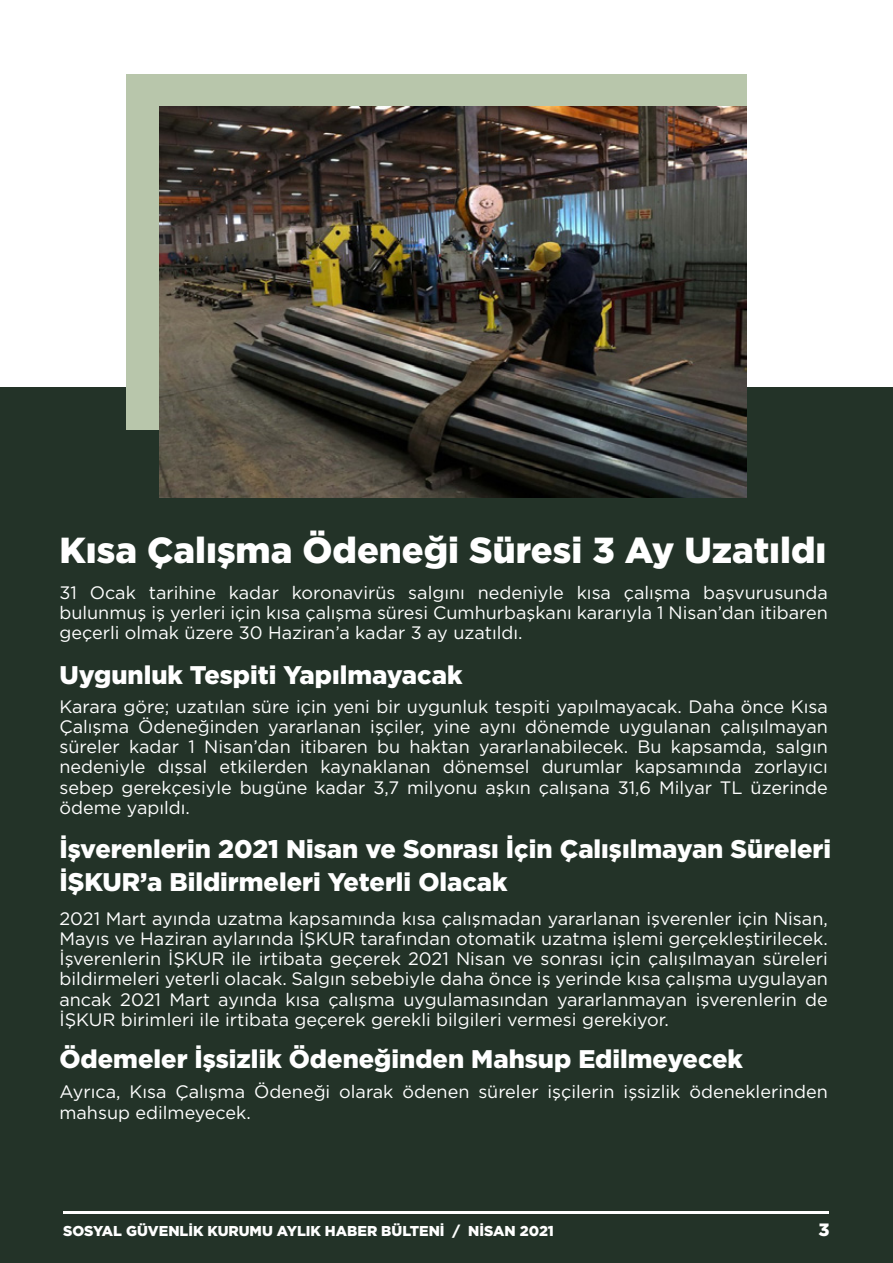
<style>
.page{position:relative;width:893px;height:1263px;background:#fff}
.page>*{position:absolute;margin:0;border:0;box-sizing:border-box;transform-origin:0 0}
.t1{font:900 36.15px "Gotham";color:#fff}
.t2{font:900 25.5px/33.2px "Gotham";color:#fff}
.t3{font:18px/20.2px "Gotham";color:#fff;text-align:justify}
.t4{font:900 17.85px "Gotham";color:#fff}
.t5{font:900 14.25px "Gotham";color:#fff}
</style>
<div class="page">
<div style="left:0;top:387px;width:893px;height:876px;background:#233328"></div>
<hr style="left:63px;top:1211px;width:765px;height:2px;background:#fff">
<div style="left:126px;top:74px;width:620px;height:356px;background:#b8c6ab"></div>
<img style="left:159px;top:106px;width:587px;height:392px">
<h1 class="t1" style="left:59px;top:526px;width:768px">Kısa Çalışma Ödeneği Süresi 3 Ay Uzatıldı</h1>
<p class="t3" style="left:59px;top:582px;width:770px">31 Ocak tarihine kadar koronavirüs salgını nedeniyle kısa çalışma başvurusunda bulunmuş iş yerleri için kısa çalışma süresi Cumhurbaşkanı kararıyla 1 Nisan’dan itibaren geçerli olmak üzere 30 Haziran’a kadar 3 ay uzatıldı.</p>
<h2 class="t2" style="left:59px;top:658px;width:404px">Uygunluk Tespiti Yapılmayacak</h2>
<p class="t3" style="left:59px;top:696px;width:770px">Karara göre; uzatılan süre için yeni bir uygunluk tespiti yapılmayacak. Daha önce Kısa Çalışma Ödeneğinden yararlanan işçiler, yine aynı dönemde uygulanan çalışılmayan süreler kadar 1 Nisan’dan itibaren bu haktan yararlanabilecek. Bu kapsamda, salgın nedeniyle dışsal etkilerden kaynaklanan dönemsel durumlar kapsamında zorlayıcı sebep gerekçesiyle bugüne kadar 3,7 milyonu aşkın çalışana 31,6 Milyar TL üzerinde ödeme yapıldı.</p>
<h2 class="t2" style="left:59px;top:832px;width:773px">İşverenlerin 2021 Nisan ve Sonrası İçin Çalışılmayan Süreleri<br>İŞKUR’a Bildirmeleri Yeterli Olacak</h2>
<p class="t3" style="left:59px;top:908px;width:770px">2021 Mart ayında uzatma kapsamında kısa çalışmadan yararlanan işverenler için Nisan, Mayıs ve Haziran aylarında İŞKUR tarafından otomatik uzatma işlemi gerçekleştirilecek.<br>İşverenlerin İŞKUR ile irtibata geçerek 2021 Nisan ve sonrası için çalışılmayan süreleri bildirmeleri yeterli olacak. Salgın sebebiyle daha önce iş yerinde kısa çalışma uygulayan ancak 2021 Mart ayında kısa çalışma uygulamasından yararlanmayan işverenlerin de İŞKUR birimleri ile irtibata geçerek gerekli bilgileri vermesi gerekiyor.</p>
<h2 class="t2" style="left:59px;top:1042px;width:685px">Ödemeler İşsizlik Ödeneğinden Mahsup Edilmeyecek</h2>
<p class="t3" style="left:59px;top:1081px;width:770px">Ayrıca, Kısa Çalışma Ödeneği olarak ödenen süreler işçilerin işsizlik ödeneklerinden mahsup edilmeyecek.</p>
<p class="t5" style="left:63px;top:1221px;width:492px">SOSYAL GÜVENLİK KURUMU AYLIK HABER BÜLTENİ / NİSAN 2021</p>
<p class="t4" style="left:818px;top:1217px;width:13px">3</p>
</div>
